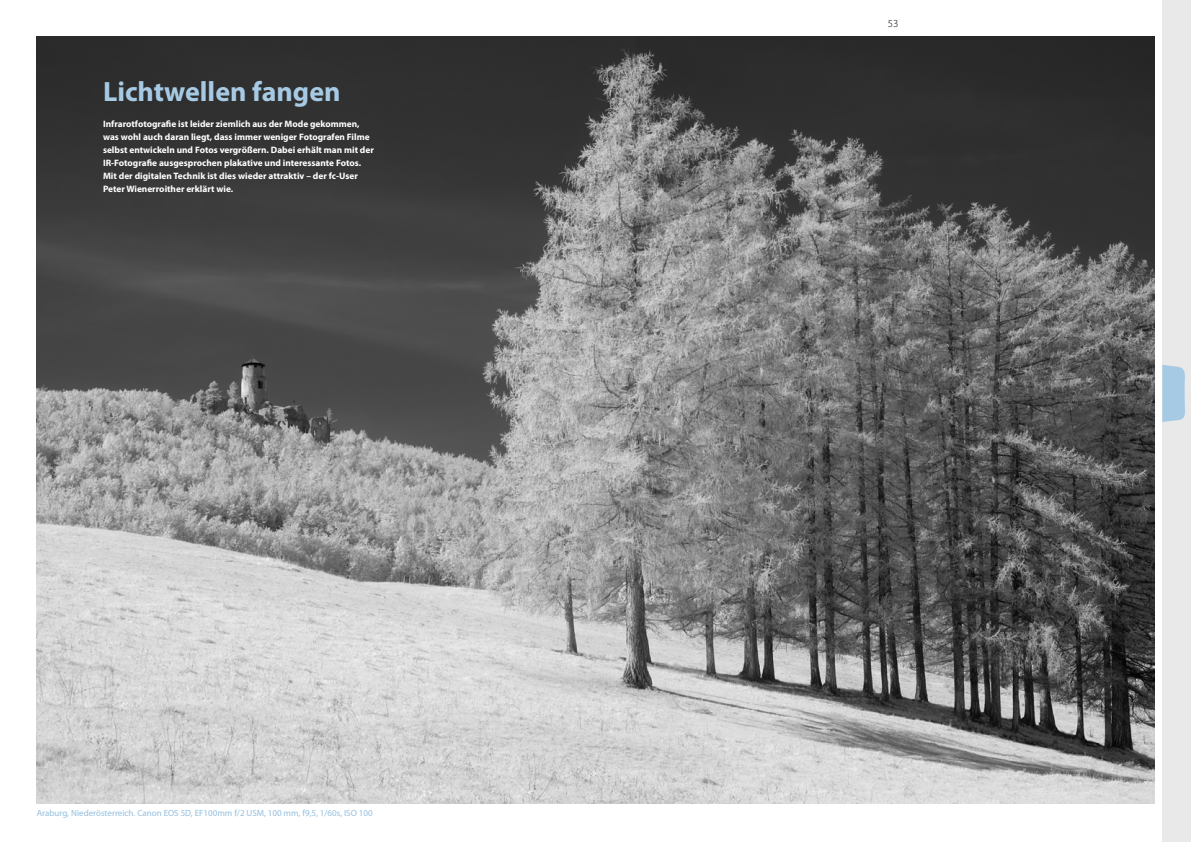
<style>
.page{position:relative;width:1191px;height:842px;background:#fff}
.page>*{position:absolute;margin:0;border:0;box-sizing:border-box;transform-origin:0 0}
.t1{font:700 28px "Myriad Pro";color:#a7cae4}
.t2{font:300 10.8px "Myriad Pro";color:#000}
.t3{font:700 9.3px/13px "Myriad Pro";color:#fff}
.t4{font:9px "Myriad Pro";color:#92bfde}
</style>
<div class="page">
<div style="left:1162px;top:0;width:29px;height:842px;background:#e9e9ea"></div>
<img style="left:37px;top:36px;width:1117px;height:767px">
<svg style="left:1162px;top:365px;width:23px;height:57px"></svg>
<h1 class="t1" style="left:103px;top:73px;width:239px">Lichtwellen fangen</h1>
<p class="t3" style="left:103px;top:117px;width:272px">Infrarotfotografie ist leider ziemlich aus der Mode gekommen, was wohl auch daran liegt, dass immer weniger Fotografen Filme selbst entwickeln und Fotos vergrößern. Dabei erhält man mit der IR-Fotografie ausgesprochen plakative und interessante Fotos.<br>Mit der digitalen Technik ist dies wieder attraktiv – der fc-User Peter Wienerroither erklärt wie.</p>
<p class="t4" style="left:37px;top:807px;width:337px">Araburg, Niederösterreich. Canon EOS 5D, EF100mm f/2 USM, 100 mm, f9,5, 1/60s, ISO 100</p>
<p class="t2" style="left:888px;top:17px;width:12px">53</p>
</div>
